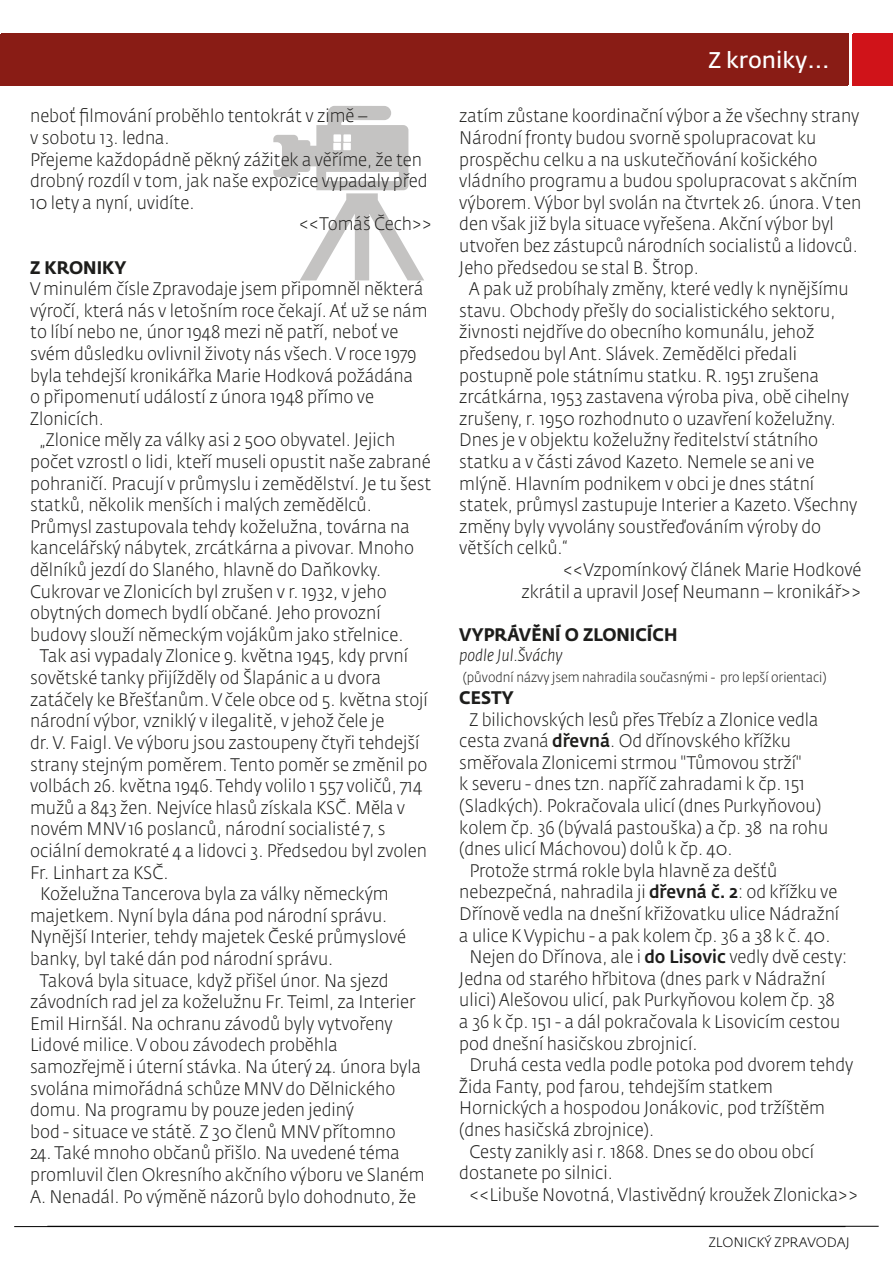
<style>
.page{position:relative;width:893px;height:1263px;background:#fff}
.page>*{position:absolute;margin:0;border:0;box-sizing:border-box;transform-origin:0 0}
.t1{font:22.5px "Fedra Sans Std";color:#fff}
.t2{font:300 18px/21.6px "Fedra Sans Std";color:#1d1d1b;scale:.94 1}
.t3{font:700 18px "Fedra Sans Std";color:#1d1d1b;scale:.94 1}
.t4{font:italic 300 16.5px "Fedra Sans Std";color:#1d1d1b;scale:.94 1}
.t5{font:300 13.5px "Fedra Sans Std";color:#1d1d1b;scale:.94 1}
.t6{font:300 13.5px "Fedra Sans Std";color:#010000}
.s1{font-weight:500}
</style>
<div class="page">
<svg style="left:273px;top:106px;width:151px;height:174px"></svg>
<div style="left:853px;top:34px;width:40px;height:51px;background:#d01319"></div>
<hr style="left:47px;top:1226px;width:832px;height:1px;background:#010000">
<div style="left:852px;top:34px;width:40px;height:51px;background:#d01319"></div>
<hr style="left:14px;top:1226px;width:831px;height:1px;background:#010000">
<div style="left:0;top:34px;width:847px;height:51px;background:#891c15"></div>
<p class="t2" style="left:30px;top:105px;width:361px">neboť filmování proběhlo tentokrát v zimě –</p>
<p class="t2" style="left:30px;top:127px;width:150px">v sobotu 13. ledna.</p>
<p class="t2" style="left:30px;top:149px;width:418px">Přejeme každopádně pěkný zážitek a věříme, že ten</p>
<p class="t2" style="left:30px;top:170px;width:424px">drobný rozdíl v tom, jak naše expozice vypadaly před</p>
<p class="t2" style="left:30px;top:192px;width:176px">10 lety a nyní, uvidíte.</p>
<p class="t2" style="left:299px;top:213px;width:143px">&lt;&lt;Tomáš Čech&gt;&gt;</p>
<p class="t3" style="left:30px;top:256px;width:104px">Z KRONIKY</p>
<p class="t2" style="left:30px;top:278px;width:420px">V minulém čísle Zpravodaje jsem připomněl některá</p>
<p class="t2" style="left:30px;top:300px;width:424px">výročí, která nás v letošním roce čekají. Ať už se nám</p>
<p class="t2" style="left:30px;top:321px;width:393px">to líbí nebo ne, únor 1948 mezi ně patří, neboť ve</p>
<p class="t2" style="left:30px;top:343px;width:413px">svém důsledku ovlivnil životy nás všech. V roce 1979</p>
<p class="t2" style="left:30px;top:365px;width:409px">byla tehdejší kronikářka Marie Hodková požádána</p>
<p class="t2" style="left:30px;top:386px;width:367px">o připomenutí událostí z února 1948 přímo ve</p>
<p class="t2" style="left:30px;top:408px;width:80px">Zlonicích.</p>
<p class="t2" style="left:40px;top:429px;width:379px">„Zlonice měly za války asi 2 500 obyvatel. Jejich</p>
<p class="t2" style="left:30px;top:451px;width:427px">počet vzrostl o lidi, kteří museli opustit naše zabrané</p>
<p class="t2" style="left:30px;top:473px;width:428px">pohraničí. Pracují v průmyslu i zemědělství. Je tu šest</p>
<p class="t2" style="left:30px;top:494px;width:365px">statků, několik menších i malých zemědělců.</p>
<p class="t2" style="left:30px;top:516px;width:405px">Průmysl zastupovala tehdy koželužna, továrna na</p>
<p class="t2" style="left:30px;top:537px;width:410px">kancelářský nábytek, zrcátkárna a pivovar. Mnoho</p>
<p class="t2" style="left:30px;top:559px;width:375px">dělníků jezdí do Slaného, hlavně do Daňkovky.</p>
<p class="t2" style="left:30px;top:581px;width:381px">Cukrovar ve Zlonicích byl zrušen v r. 1932, v jeho</p>
<p class="t2" style="left:30px;top:602px;width:374px">obytných domech bydlí občané. Jeho provozní</p>
<p class="t2" style="left:30px;top:624px;width:399px">budovy slouží německým vojákům jako střelnice.</p>
<p class="t2" style="left:40px;top:645px;width:393px">Tak asi vypadaly Zlonice 9. května 1945, kdy první</p>
<p class="t2" style="left:30px;top:667px;width:375px">sovětské tanky přijížděly od Šlapánic a u dvora</p>
<p class="t2" style="left:30px;top:689px;width:425px">zatáčely ke Břešťanům. V čele obce od 5. května stojí</p>
<p class="t2" style="left:30px;top:710px;width:378px">národní výbor, vzniklý v ilegalitě, v jehož čele je</p>
<p class="t2" style="left:30px;top:732px;width:416px">dr. V. Faigl. Ve výboru jsou zastoupeny čtyři tehdejší</p>
<p class="t2" style="left:30px;top:753px;width:424px">strany stejným poměrem. Tento poměr se změnil po</p>
<p class="t2" style="left:30px;top:775px;width:418px">volbách 26. května 1946. Tehdy volilo 1 557 voličů, 714</p>
<p class="t2" style="left:30px;top:797px;width:401px">mužů a 843 žen. Nejvíce hlasů získala KSČ. Měla v</p>
<p class="t2" style="left:30px;top:818px;width:379px">novém MNV 16 poslanců, národní socialisté 7, s</p>
<p class="t2" style="left:30px;top:840px;width:424px">ociální demokraté 4 a lidovci 3. Předsedou byl zvolen</p>
<p class="t2" style="left:30px;top:861px;width:149px">Fr. Linhart za KSČ.</p>
<p class="t2" style="left:40px;top:883px;width:372px">Koželužna Tancerova byla za války německým</p>
<p class="t2" style="left:30px;top:905px;width:381px">majetkem. Nyní byla dána pod národní správu.</p>
<p class="t2" style="left:30px;top:926px;width:401px">Nynější Interier, tehdy majetek České průmyslové</p>
<p class="t2" style="left:30px;top:948px;width:324px">banky, byl také dán pod národní správu.</p>
<p class="t2" style="left:40px;top:969px;width:373px">Taková byla situace, když přišel únor. Na sjezd</p>
<p class="t2" style="left:30px;top:991px;width:411px">závodních rad jel za koželužnu Fr. Teiml, za Interier</p>
<p class="t2" style="left:30px;top:1013px;width:387px">Emil Hirnšál. Na ochranu závodů byly vytvořeny</p>
<p class="t2" style="left:30px;top:1034px;width:329px">Lidové milice. V obou závodech proběhla</p>
<p class="t2" style="left:30px;top:1056px;width:418px">samozřejmě i úterní stávka. Na úterý 24. února byla</p>
<p class="t2" style="left:30px;top:1077px;width:390px">svolána mimořádná schůze MNV do Dělnického</p>
<p class="t2" style="left:30px;top:1099px;width:346px">domu. Na programu by pouze jeden jediný</p>
<p class="t2" style="left:30px;top:1121px;width:390px">bod - situace ve státě. Z 30 členů MNV přítomno</p>
<p class="t2" style="left:30px;top:1142px;width:421px">24. Také mnoho občanů přišlo. Na uvedené téma promluvil člen Okresního akčního výboru ve Slaném<br>A. Nenadál. Po výměně názorů bylo dohodnuto, že</p>
<p class="t1" style="left:708px;top:46px;width:122px">Z kroniky...</p>
<p class="t2" style="left:459px;top:105px;width:427px">zatím zůstane koordinační výbor a že všechny strany</p>
<p class="t2" style="left:459px;top:127px;width:381px">Národní fronty budou svorně spolupracovat ku</p>
<p class="t2" style="left:459px;top:149px;width:383px">prospěchu celku a na uskutečňování košického</p>
<p class="t2" style="left:459px;top:170px;width:425px">vládního programu a budou spolupracovat s akčním</p>
<p class="t2" style="left:459px;top:192px;width:429px">výborem. Výbor byl svolán na čtvrtek 26. února. V ten</p>
<p class="t2" style="left:459px;top:213px;width:400px">den však již byla situace vyřešena. Akční výbor byl</p>
<p class="t2" style="left:459px;top:235px;width:425px">utvořen bez zástupců národních socialistů a lidovců.</p>
<p class="t2" style="left:459px;top:257px;width:256px">Jeho předsedou se stal B. Štrop.</p>
<p class="t2" style="left:469px;top:278px;width:406px">A pak už probíhaly změny, které vedly k nynějšímu</p>
<p class="t2" style="left:459px;top:300px;width:402px">stavu. Obchody přešly do socialistického sektoru,</p>
<p class="t2" style="left:459px;top:321px;width:379px">živnosti nejdříve do obecního komunálu, jehož</p>
<p class="t2" style="left:459px;top:343px;width:361px">předsedou byl Ant. Slávek. Zemědělci předali</p>
<p class="t2" style="left:459px;top:365px;width:384px">postupně pole státnímu statku. R. 1951 zrušena</p>
<p class="t2" style="left:459px;top:386px;width:416px">zrcátkárna, 1953 zastavena výroba piva, obě cihelny</p>
<p class="t2" style="left:459px;top:408px;width:402px">zrušeny, r. 1950 rozhodnuto o uzavření koželužny.</p>
<p class="t2" style="left:459px;top:429px;width:383px">Dnes je v objektu koželužny ředitelství státního</p>
<p class="t2" style="left:459px;top:451px;width:379px">statku a v části závod Kazeto. Nemele se ani ve</p>
<p class="t2" style="left:459px;top:473px;width:379px">mlýně. Hlavním podnikem v obci je dnes státní</p>
<p class="t2" style="left:459px;top:494px;width:425px">statek, průmysl zastupuje Interier a Kazeto. Všechny</p>
<p class="t2" style="left:459px;top:516px;width:387px">změny byly vyvolány soustřeďováním výroby do</p>
<p class="t2" style="left:459px;top:537px;width:116px">větších celků.“</p>
<p class="t2" style="left:563px;top:559px;width:319px">&lt;&lt;Vzpomínkový článek Marie Hodkové</p>
<p class="t2" style="left:522px;top:581px;width:363px">zkrátil a upravil Josef Neumann – kronikář&gt;&gt;</p>
<p class="t3" style="left:459px;top:623px;width:234px">VYPRÁVĚNÍ O ZLONICÍCH</p>
<p class="t4" style="left:459px;top:645px;width:111px">podle Jul.Šváchy</p>
<p class="t5" style="left:463px;top:669px;width:389px">(původní názvy jsem nahradila současnými - pro lepší orientaci)</p>
<p class="t3" style="left:459px;top:686px;width:59px">CESTY</p>
<p class="t2" style="left:469px;top:708px;width:373px">Z bilichovských lesů přes Třebíz a Zlonice vedla</p>
<p class="t2" style="left:459px;top:730px;width:354px">cesta zvaná <span class="s1">dřevná</span>. Od dřínovského křížku</p>
<p class="t2" style="left:459px;top:752px;width:365px">směřovala Zlonicemi strmou "Tůmovou strží"</p>
<p class="t2" style="left:459px;top:773px;width:369px">k severu - dnes tzn. napříč zahradami k čp. 151</p>
<p class="t2" style="left:459px;top:795px;width:387px">(Sladkých). Pokračovala ulicí (dnes Purkyňovou)</p>
<p class="t2" style="left:459px;top:816px;width:394px">kolem čp. 36 (bývalá pastouška) a čp. 38 na rohu</p>
<p class="t2" style="left:459px;top:838px;width:292px">(dnes ulicí Máchovou) dolů k čp. 40.</p>
<p class="t2" style="left:469px;top:860px;width:329px">Protože strmá rokle byla hlavně za dešťů</p>
<p class="t2" style="left:459px;top:881px;width:404px">nebezpečná, nahradila ji <span class="s1">dřevná č. 2</span>: od křížku ve</p>
<p class="t2" style="left:459px;top:903px;width:406px">Dřínově vedla na dnešní křižovatku ulice Nádražní</p>
<p class="t2" style="left:459px;top:924px;width:396px">a ulice K Vypichu - a pak kolem čp. 36 a 38 k č. 40.</p>
<p class="t2" style="left:469px;top:946px;width:404px">Nejen do Dřínova, ale i <span class="s1">do Lisovic</span> vedly dvě cesty:</p>
<p class="t2" style="left:459px;top:968px;width:391px">Jedna od starého hřbitova (dnes park v Nádražní</p>
<p class="t2" style="left:459px;top:989px;width:401px">ulici) Alešovou ulicí, pak Purkyňovou kolem čp. 38</p>
<p class="t2" style="left:459px;top:1011px;width:407px">a 36 k čp. 151 - a dál pokračovala k Lisovicím cestou</p>
<p class="t2" style="left:459px;top:1032px;width:255px">pod dnešní hasičskou zbrojnicí.</p>
<p class="t2" style="left:469px;top:1054px;width:410px">Druhá cesta vedla podle potoka pod dvorem tehdy</p>
<p class="t2" style="left:459px;top:1076px;width:335px">Žida Fanty, pod farou, tehdejším statkem</p>
<p class="t2" style="left:459px;top:1097px;width:391px">Hornických a hospodou Jonákovic, pod tržíštěm</p>
<p class="t2" style="left:459px;top:1119px;width:209px">(dnes hasičská zbrojnice).</p>
<p class="t2" style="left:469px;top:1140px;width:368px">Cesty zanikly asi r. 1868. Dnes se do obou obcí</p>
<p class="t2" style="left:459px;top:1162px;width:165px">dostanete po silnici.</p>
<p class="t2" style="left:469px;top:1184px;width:415px">&lt;&lt;Libuše Novotná, Vlastivědný kroužek Zlonicka&gt;&gt;</p>
<p class="t6" style="left:709px;top:1233px;width:143px">ZLONICKÝ ZPRAVODAJ</p>
</div>
